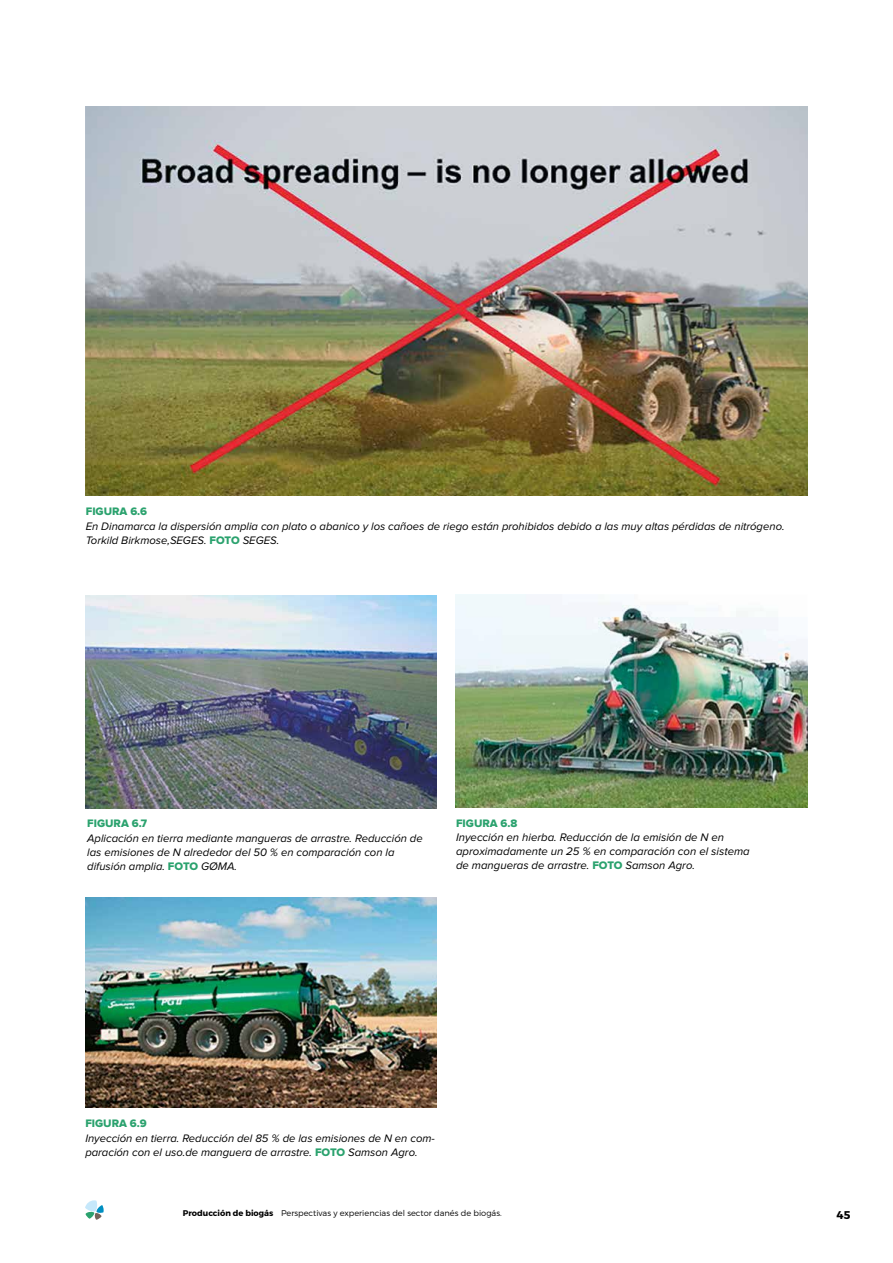
<style>
.page{position:relative;width:893px;height:1263px;background:#fff}
.page>*{position:absolute;margin:0;border:0;box-sizing:border-box;transform-origin:0 0}
.t1{font:italic 11.4px/14px "Proxima Nova";color:#000}
.t2{font:italic 11.25px/14.2px "Proxima Nova";color:#000}
.t3{font:11.25px "Proxima Nova Extrabld";color:#2ba26e}
.t4{font:700 11.25px "Montserrat";color:#000}
.t5{font:300 8.25px "Montserrat";color:#000}
.s1{font-family:"Proxima Nova Extrabld";font-style:normal;font-size:11.4px;color:#2ba26e}
.s2{font-size:11.4px}
.s3{font-family:"Proxima Nova Extrabld";font-style:normal;color:#2ba26e}
.s4{font-size:11.25px}
.s5{font-weight:700}
</style>
<div class="page">
<svg style="left:85px;top:1200px;width:19px;height:20px"></svg>
<img style="left:85px;top:106px;width:722px;height:390px">
<img style="left:86px;top:897px;width:351px;height:211px">
<img style="left:86px;top:596px;width:351px;height:212px">
<img style="left:456px;top:595px;width:351px;height:212px">
<p class="t3" style="left:86px;top:506px;width:63px">FIGURA 6.6</p>
<p class="t2" style="left:86px;top:519px;width:700px">En Dinamarca la dispersión amplia con plato o abanico y los cañoes de riego están prohibidos debido a las muy altas pérdidas de nitrógeno.<br>Torkild Birkmose,SEGES. <span class="s1">FOTO</span> SEGES<span class="s2">.</span></p>
<p class="t3" style="left:87px;top:818px;width:61px">FIGURA 6.7</p>
<p class="t2" style="left:87px;top:831px;width:337px">Aplicación en tierra mediante mangueras de arrastre. Reducción de las emisiones de N alrededor del 50 % en comparación con la difusión amplia. <span class="s1">FOTO</span> <span class="s2">GØMA</span>.</p>
<p class="t3" style="left:456px;top:818px;width:63px">FIGURA 6.8</p>
<p class="t1" style="left:456px;top:831px;width:295px">Inyección en hierba. Reducción de la emisión de N en aproximadamente un 25 % en comparación con el sistema de mangueras de arrastre. <span class="s3">FOTO</span> <span class="s4">Samson Agro</span>.</p>
<p class="t3" style="left:85px;top:1118px;width:63px">FIGURA 6.9</p>
<p class="t2" style="left:85px;top:1131px;width:351px">Inyección en tierra. Reducción del 85 % de las emisiones de N en com&shy;paración con el uso.de manguera de arrastre. <span class="s1">FOTO</span> Samson Agro.</p>
<p class="t5" style="left:183px;top:1208px;width:320px"><span class="s5">Producción de biogás</span> Perspectivas y experiencias del sector danés de biogás.</p>
<p class="t4" style="left:837px;top:1208px;width:15px">45</p>
</div>
